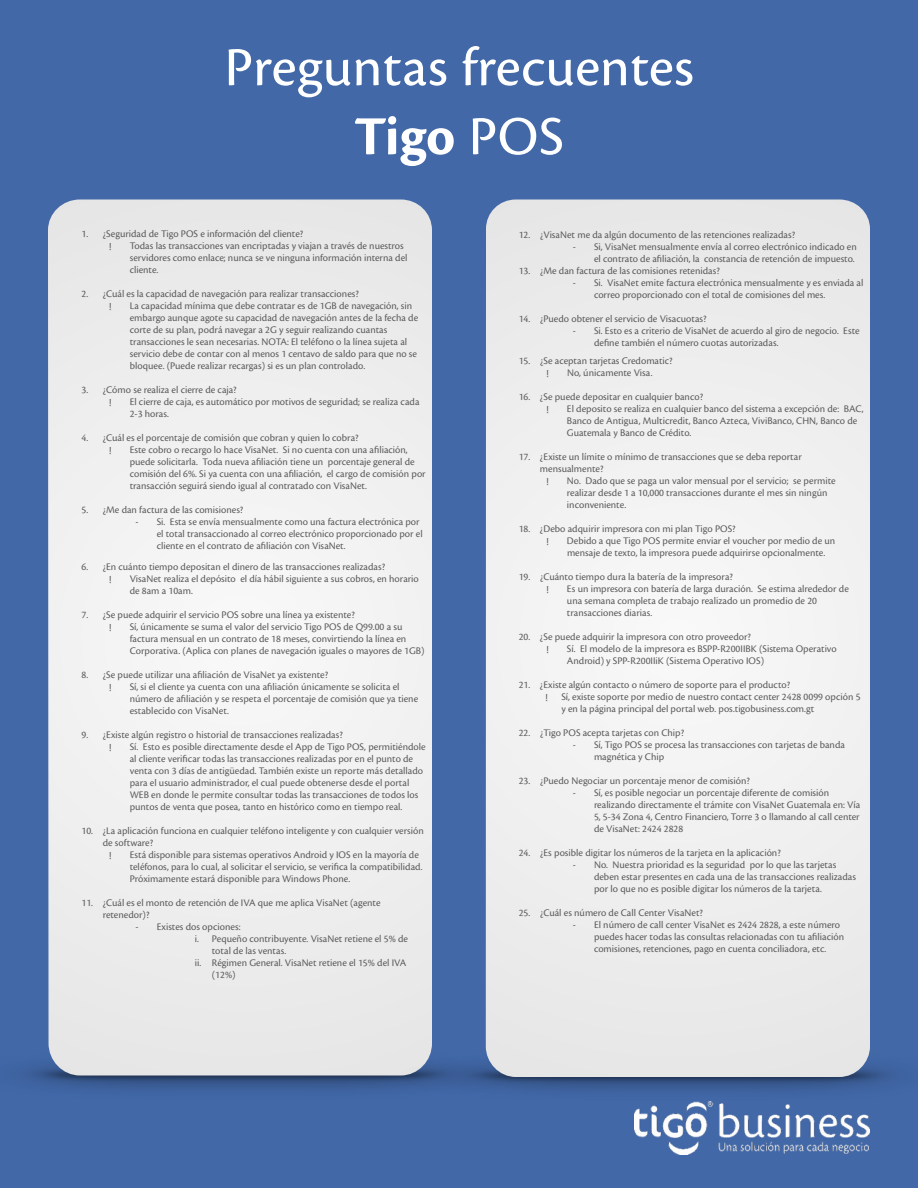
<style>
.page{position:relative;width:918px;height:1188px;background:#4268a8}
.page>*{position:absolute;margin:0;border:0;box-sizing:border-box;transform-origin:0 0}
.t1{font:57px "Cronos Pro Capt";color:#fff}
.t2{font:700 57px "Cronos Pro";color:#fff}
.t3{font:10.5px/12px "Cronos Pro";color:#5c5c5c}
.t4{font:10.5px "Calibri";color:#5c5c5c}
.s1{font-family:"Cronos Pro Capt";font-weight:400}
.s2{font-family:"Calibri"}
</style>
<div class="page">
<img style="left:23px;top:962px;width:463px;height:128px">
<svg style="left:48px;top:200px;width:384px;height:876px;background:#eceded"></svg>
<img style="left:306px;top:964px;width:589px;height:191px">
<div style="left:486px;top:200px;width:384px;height:877px;background:#efefef"></div>
<img style="left:635px;top:1101px;width:234px;height:53px">
<h1 class="t1" style="left:224px;top:35px;width:471px">Preguntas frecuentes</h1>
<h1 class="t2" style="left:354px;top:104px;width:211px">Tigo <span class="s1">POS</span></h1>
<p class="t3" style="left:82px;top:228px;width:223px">1. ¿Seguridad de Tigo POS e información del cliente?</p>
<p class="t4" style="left:109px;top:240px;width:5px">!</p>
<p class="t3" style="left:130px;top:240px;width:279px">Todas las transacciones van encriptadas y viajan a través de nuestros servidores como enlace; nunca se ve ninguna información interna del cliente.</p>
<p class="t3" style="left:82px;top:288px;width:279px">2. ¿Cuál es la capacidad de navegación para realizar transacciones?</p>
<p class="t4" style="left:109px;top:300px;width:5px">!</p>
<p class="t3" style="left:130px;top:300px;width:290px">La capacidad mínima que debe contratar es de 1GB de navegación, sin embargo aunque agote su capacidad de navegación antes de la fecha de corte de su plan, podrá navegar a 2G y seguir realizando cuantas transacciones le sean necesarias. NOTA: El teléfono o la línea sujeta al servicio debe de contar con al menos 1 centavo de saldo para que no se bloquee. (Puede realizar recargas) si es un plan controlado.</p>
<p class="t3" style="left:82px;top:384px;width:157px">3. ¿Cómo se realiza el cierre de caja?</p>
<p class="t4" style="left:109px;top:396px;width:5px">!</p>
<p class="t3" style="left:130px;top:396px;width:291px">El cierre de caja, es automático por motivos de seguridad; se realiza cada<br>2-3 horas.</p>
<p class="t3" style="left:82px;top:432px;width:279px">4. ¿Cuál es el porcentaje de comisión que cobran y quien lo cobra?</p>
<p class="t4" style="left:109px;top:444px;width:5px">!</p>
<p class="t3" style="left:130px;top:444px;width:298px">Este cobro o recargo lo hace VisaNet. Si no cuenta con una afiliación, puede solicitarla. Toda nueva afiliación tiene un porcentaje general de comisión del 6%. Si ya cuenta con una afiliación, el cargo de comisión por transacción seguirá siendo igual al contratado con VisaNet.</p>
<p class="t3" style="left:82px;top:504px;width:163px">5. ¿Me dan factura de las comisiones?</p>
<p class="t3" style="left:157px;top:516px;width:267px;text-indent:-21px">- Si. Esta se envía mensualmente como una factura electrónica por el total transaccionado al correo electrónico proporcionado por el cliente en el contrato de afiliación con VisaNet.</p>
<p class="t3" style="left:82px;top:561px;width:305px">6. ¿En cuánto tiempo depositan el dinero de las transacciones realizadas?</p>
<p class="t4" style="left:109px;top:573px;width:5px">!</p>
<p class="t3" style="left:130px;top:573px;width:291px">VisaNet realiza el depósito el día hábil siguiente a sus cobros, en horario de 8am a 10am.</p>
<p class="t3" style="left:82px;top:609px;width:275px">7. ¿Se puede adquirir el servicio POS sobre una línea ya existente?</p>
<p class="t4" style="left:109px;top:621px;width:5px">!</p>
<p class="t3" style="left:130px;top:621px;width:296px">Sí, únicamente se suma el valor del servicio Tigo POS de Q99.00 a su factura mensual en un contrato de 18 meses, convirtiendo la línea en<br>Corporativa. (Aplica con planes de navegación iguales o mayores de 1GB)</p>
<p class="t3" style="left:82px;top:669px;width:248px">8. ¿Se puede utilizar una afiliación de VisaNet ya existente?</p>
<p class="t4" style="left:109px;top:681px;width:5px">!</p>
<p class="t3" style="left:130px;top:681px;width:290px">Sí, si el cliente ya cuenta con una afiliación únicamente se solicita el número de afiliación y se respeta el porcentaje de comisión que ya tiene establecido con VisaNet.</p>
<p class="t3" style="left:82px;top:729px;width:263px">9. ¿Existe algún registro o historial de transacciones realizadas?</p>
<p class="t4" style="left:109px;top:741px;width:5px">!</p>
<p class="t3" style="left:130px;top:741px;width:298px">Sí. Esto es posible directamente desde el App de Tigo POS, permitiéndole al cliente verificar todas las transacciones realizadas por en el punto de venta con 3 días de antigüedad. También existe un reporte más detallado para el usuario administrador, el cual puede obtenerse desde el portal WEB en donde le permite consultar todas las transacciones de todos los puntos de venta que posea, tanto en histórico como en tiempo real.</p>
<p class="t3" style="left:103px;top:825px;width:323px;text-indent:-21px">10. ¿La aplicación funciona en cualquier teléfono inteligente y con cualquier versión de software?</p>
<p class="t4" style="left:109px;top:849px;width:5px">!</p>
<p class="t3" style="left:130px;top:849px;width:294px">Está disponible para sistemas operativos Android y IOS en la mayoría de teléfonos, para lo cual, al solicitar el servicio, se verifica la compatibilidad.<br>Próximamente estará disponible para Windows Phone.</p>
<p class="t3" style="left:103px;top:897px;width:279px;text-indent:-21px">11. ¿Cuál es el monto de retención de IVA que me aplica VisaNet (agente retenedor)?</p>
<p class="t3" style="left:136px;top:921px;width:107px">- Existes dos opciones:</p>
<p class="t3" style="left:195px;top:933px;width:215px">i. Pequeño contribuyente. VisaNet retiene el 5% de</p>
<p class="t3" style="left:212px;top:945px;width:76px">total de las ventas.</p>
<p class="t3" style="left:195px;top:957px;width:213px">ii. Régimen General. VisaNet retiene el 15% del IVA</p>
<p class="t3" style="left:212px;top:969px;width:25px">(12%)</p>
<p class="t3" style="left:519px;top:229px;width:278px">12. ¿VisaNet me da algún documento de las retenciones realizadas?</p>
<p class="t3" style="left:573px;top:241px;width:286px;text-align:right">- Si, VisaNet mensualmente envía al correo electrónico indicado en el contrato de afiliación, la constancia de retención de impuesto.</p>
<p class="t3" style="left:519px;top:265px;width:203px">13. ¿Me dan factura de las comisiones retenidas?</p>
<p class="t3" style="left:594px;top:277px;width:271px;text-indent:-21px">- Si. VisaNet emite factura electrónica mensualmente y es enviada al correo proporcionado con el total de comisiones del mes.</p>
<p class="t3" style="left:519px;top:313px;width:189px">14. ¿Puedo obtener el servicio de Visacuotas?</p>
<p class="t3" style="left:594px;top:325px;width:267px;text-indent:-21px">- Si. Esto es a criterio de VisaNet de acuerdo al giro de negocio. Este define también el número cuotas autorizadas.</p>
<p class="t3" style="left:519px;top:355px;width:155px">15. ¿Se aceptan tarjetas Credomatic?</p>
<p class="t4" style="left:546px;top:367px;width:5px">!</p>
<p class="t3" style="left:567px;top:367px;width:87px">No, únicamente Visa.</p>
<p class="t3" style="left:519px;top:391px;width:186px">16. ¿Se puede depositar en cualquier banco?</p>
<p class="t4" style="left:546px;top:403px;width:5px">!</p>
<p class="t3" style="left:567px;top:403px;width:298px">El deposito se realiza en cualquier banco del sistema a excepción de: BAC,<br>Banco de Antigua, Multicredit, Banco Azteca, ViviBanco, CHN, Banco de<br>Guatemala y Banco de Crédito.</p>
<p class="t3" style="left:540px;top:451px;width:263px;text-indent:-21px">17. ¿Existe un límite o mínimo de transacciones que se deba reportar mensualmente?</p>
<p class="t4" style="left:546px;top:475px;width:5px">!</p>
<p class="t3" style="left:567px;top:475px;width:270px">No. Dado que se paga un valor mensual por el servicio; se permite realizar desde 1 a 10,000 transacciones durante el mes sin ningún inconveniente.</p>
<p class="t3" style="left:519px;top:523px;width:218px">18. ¿Debo adquirir impresora con mi plan Tigo POS?</p>
<p class="t4" style="left:546px;top:535px;width:5px">!</p>
<p class="t3" style="left:567px;top:535px;width:270px">Debido a que Tigo POS permite enviar el voucher por medio de un mensaje de texto, la impresora puede adquirirse opcionalmente.</p>
<p class="t3" style="left:519px;top:571px;width:216px">19. ¿Cuánto tiempo dura la batería de la impresora?</p>
<p class="t4" style="left:546px;top:583px;width:5px">!</p>
<p class="t3" style="left:567px;top:583px;width:283px">Es un impresora con batería de larga duración. Se estima alrededor de una semana completa de trabajo realizado un promedio de 20 transacciones diarias.</p>
<p class="t3" style="left:519px;top:631px;width:234px">20. ¿Se puede adquirir la impresora con otro proveedor?</p>
<p class="t4" style="left:546px;top:643px;width:5px">!</p>
<p class="t3" style="left:567px;top:643px;width:271px">Sí. El modelo de la impresora es BSPP-R200IIBK (Sistema Operativo<br>Android) y SPP-R200IIiK (Sistema Operativo IOS)</p>
<p class="t3" style="left:519px;top:679px;width:273px">21. ¿Existe algún contacto o número de soporte para el producto?</p>
<p class="t3" style="left:545px;top:691px;width:317px"><span class="s2">!</span> Sí, existe soporte por medio de nuestro contact center 2428 0099 opción 5</p>
<p class="t3" style="left:561px;top:703px;width:255px">y en la página principal del portal web. pos.tigobusiness.com.gt</p>
<p class="t3" style="left:519px;top:727px;width:167px">22. ¿Tigo POS acepta tarjetas con Chip?</p>
<p class="t3" style="left:594px;top:739px;width:252px;text-indent:-21px">- Sí, Tigo POS se procesa las transacciones con tarjetas de banda magnética y Chip</p>
<p class="t3" style="left:519px;top:775px;width:233px">23. ¿Puedo Negociar un porcentaje menor de comisión?</p>
<p class="t3" style="left:594px;top:787px;width:268px;text-indent:-21px">- Sí, es posible negociar un porcentaje diferente de comisión realizando directamente el trámite con VisaNet Guatemala en: Vía 5, 5-34 Zona 4, Centro Financiero, Torre 3 o llamando al call center de VisaNet: 2424 2828</p>
<p class="t3" style="left:519px;top:847px;width:264px">24. ¿Es posible digitar los números de la tarjeta en la aplicación?</p>
<p class="t3" style="left:594px;top:859px;width:263px;text-indent:-21px">- No. Nuestra prioridad es la seguridad por lo que las tarjetas deben estar presentes en cada una de las transacciones realizadas por lo que no es posible digitar los números de la tarjeta.</p>
<p class="t3" style="left:519px;top:907px;width:185px">25. ¿Cuál es número de Call Center VisaNet?</p>
<p class="t3" style="left:594px;top:919px;width:252px;text-indent:-21px">- El número de call center VisaNet es 2424 2828, a este número puedes hacer todas las consultas relacionadas con tu afiliación comisiones, retenciones, pago en cuenta conciliadora, etc.</p>
</div>
